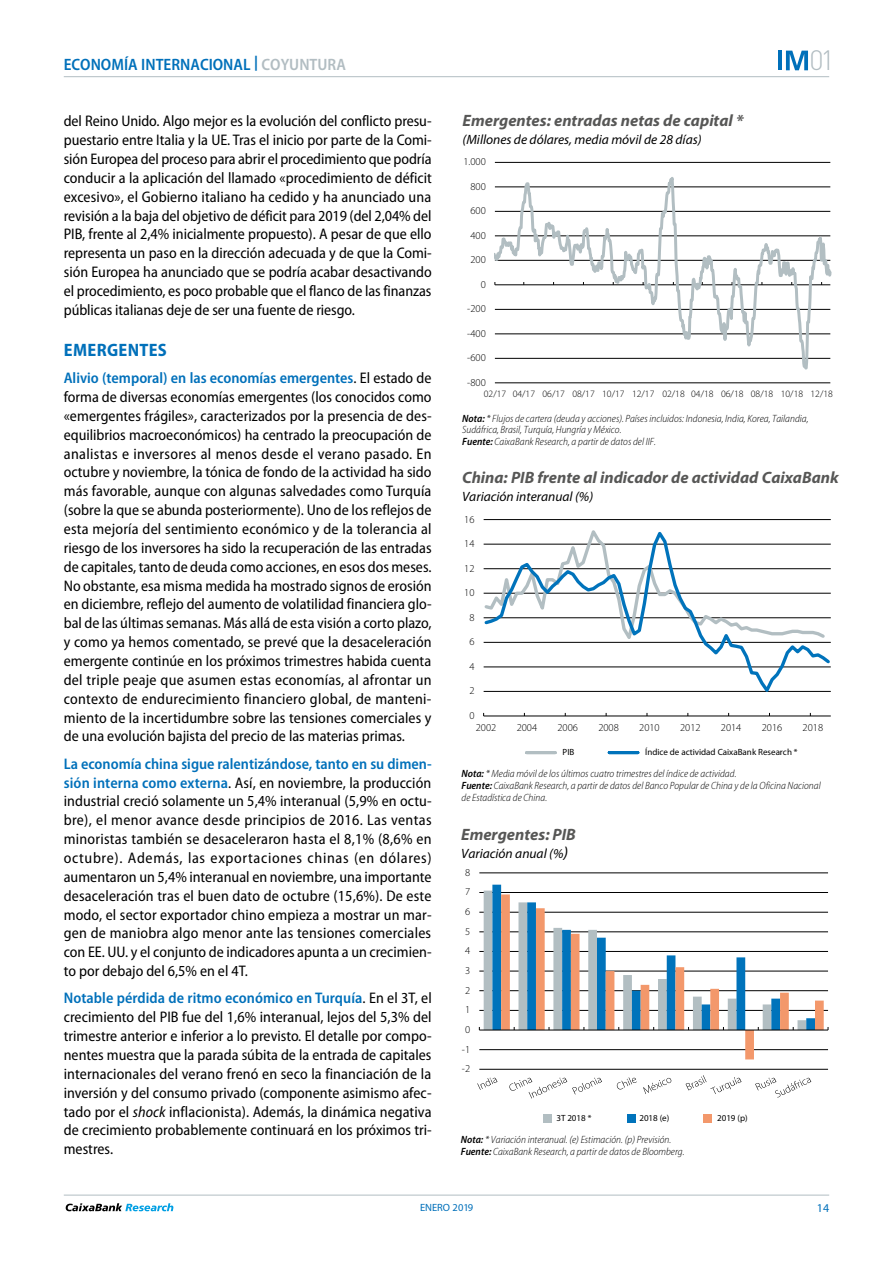
<style>
.page{position:relative;width:893px;height:1263px;background:#fff}
.page>*{position:absolute;margin:0;border:0;box-sizing:border-box;transform-origin:0 0}
.t1{font:300 27.6px "DIN Pro";color:#b2bdc2}
.t2{font:700 semi-condensed 18px "Myriad Pro";letter-spacing:.015em;color:#0070ba}
.t3{font:italic 700 16.5px "Myriad Pro";color:#575756}
.t4{font:600 semi-condensed 16.5px "Myriad Pro";color:#0070ba}
.t5{font:semi-condensed 15.3px/18.9px "Myriad Pro";color:#000;text-align:justify}
.t6{font:italic 13.5px "Myriad Pro";color:#000}
.t7{font:12px "Myriad Pro";color:#0070ba}
.t8{font:italic 300 semi-condensed 10.5px/11.7px "Myriad Pro";color:#000}
.t9{font:300 10.5px "Myriad Pro";color:#000}
.t10{font:10.5px "Myriad Pro";color:#0070ba}
.t11{font:300 9.75px "Myriad Pro";letter-spacing:.005em;color:#000}
.t12{font:9px "Myriad Pro";color:#000}
.s1{color:#b2bdc2}
.s2{font-weight:600;color:#0070ba}
.s3{font-style:italic}
.s4{font-weight:600}
.s5{font-size:16.5px}
</style>
<div class="page">
<hr style="left:64px;top:76px;width:765px;height:1px;background:#b2bdc2">
<hr style="left:64px;top:1195px;width:765px;height:1px;background:#b2bdc2">
<svg style="left:66px;top:1203px;width:107px;height:8px"></svg>
<svg style="left:786px;top:51px;width:22px;height:19px"></svg>
<hr style="left:778px;top:51px;width:4px;height:19px;background:#0070ba">
<hr style="left:479px;top:1069px;width:349px;height:1px;background:#000">
<hr style="left:479px;top:1049px;width:349px;height:1px;background:#000">
<hr style="left:479px;top:1010px;width:349px;height:1px;background:#000">
<hr style="left:479px;top:990px;width:349px;height:1px;background:#000">
<hr style="left:479px;top:971px;width:349px;height:1px;background:#000">
<hr style="left:479px;top:951px;width:349px;height:1px;background:#000">
<hr style="left:479px;top:931px;width:349px;height:1px;background:#000">
<hr style="left:479px;top:912px;width:349px;height:1px;background:#000">
<hr style="left:479px;top:892px;width:349px;height:1px;background:#000">
<hr style="left:479px;top:873px;width:349px;height:1px;background:#000">
<svg style="left:501px;top:911px;width:323px;height:148px"></svg>
<hr style="left:479px;top:1030px;width:349px;height:1px;background:#000">
<svg style="left:479px;top:890px;width:327px;height:140px"></svg>
<svg style="left:477px;top:1078px;width:20px;height:12px"></svg>
<svg style="left:509px;top:1078px;width:93px;height:20px"></svg>
<svg style="left:617px;top:1077px;width:20px;height:12px"></svg>
<svg style="left:643px;top:1078px;width:28px;height:16px"></svg>
<svg style="left:686px;top:1075px;width:56px;height:19px"></svg>
<svg style="left:755px;top:1078px;width:56px;height:19px"></svg>
<div style="left:544px;top:1114px;width:8px;height:8px;background:#b2bec2"></div>
<div style="left:627px;top:1114px;width:9px;height:8px;background:#0073bb"></div>
<div style="left:704px;top:1114px;width:8px;height:8px;background:#f3986b"></div>
<hr style="left:484px;top:519px;width:347px;height:1px;background:#000">
<hr style="left:484px;top:716px;width:347px;height:1px;background:#000">
<svg style="left:484px;top:530px;width:347px;height:162px"></svg>
<hr style="left:526px;top:751px;width:29px;height:3px;background:#b2bec2">
<hr style="left:609px;top:751px;width:29px;height:3px;background:#0073bb">
<svg style="left:494px;top:161px;width:338px;height:223px"></svg>
<p class="t4" style="left:64px;top:55px;width:284px">ECONOMÍA INTERNACIONAL <sup>|</sup> <span class="s1">COYUNTURA</span></p>
<p class="t5" style="left:64px;top:112px;width:370px">del Reino Unido. Algo mejor es la evolución del conflicto presu&shy;puestario entre Italia y la UE. Tras el inicio por parte de la Comi&shy;sión Europea del proceso para abrir el procedimiento que podría conducir a la aplicación del llamado «procedimiento de déficit excesivo», el Gobierno italiano ha cedido y ha anunciado una revisión a la baja del objetivo de déficit para 2019 (del 2,04% del PIB, frente al 2,4% inicialmente propuesto). A pesar de que ello representa un paso en la dirección adecuada y de que la Comi&shy;sión Europea ha anunciado que se podría acabar desactivando el procedimiento, es poco probable que el flanco de las finanzas públicas italianas deje de ser una fuente de riesgo.</p>
<p class="t2" style="left:64px;top:340px;width:104px">EMERGENTES</p>
<p class="t5" style="left:64px;top:369px;width:369px"><span class="s2">Alivio (temporal) en las economías emergentes</span>. El estado de forma de diversas economías emergentes (los conocidos como «emergentes frágiles», caracterizados por la presencia de des&shy;equilibrios macroeconómicos) ha centrado la preocupación de analistas e inversores al menos desde el verano pasado. En octubre y noviembre, la tónica de fondo de la actividad ha sido más favorable, aunque con algunas salvedades como Turquía (sobre la que se abunda posteriormente). Uno de los reflejos de esta mejoría del sentimiento económico y de la tolerancia al riesgo de los inversores ha sido la recuperación de las entradas de capitales, tanto de deuda como acciones, en esos dos meses.<br>No obstante, esa misma medida ha mostrado signos de erosión en diciembre, reflejo del aumento de volatilidad financiera glo&shy;bal de las últimas semanas. Más allá de esta visión a corto plazo, y como ya hemos comentado, se prevé que la desaceleración emergente continúe en los próximos trimestres habida cuenta del triple peaje que asumen estas economías, al afrontar un contexto de endurecimiento financiero global, de manteni&shy;miento de la incertidumbre sobre las tensiones comerciales y de una evolución bajista del precio de las materias primas.</p>
<p class="t5" style="left:64px;top:754px;width:369px"><span class="s2">La economía china sigue ralentizándose, tanto en su dimen&shy;sión interna como externa</span>. Así, en noviembre, la producción industrial creció solamente un 5,4% interanual (5,9% en octu&shy;bre), el menor avance desde principios de 2016. Las ventas minoristas también se desaceleraron hasta el 8,1% (8,6% en octubre). Además, las exportaciones chinas (en dólares) aumentaron un 5,4% interanual en noviembre, una importante desaceleración tras el buen dato de octubre (15,6%). De este modo, el sector exportador chino empieza a mostrar un mar&shy;gen de maniobra algo menor ante las tensiones comerciales con EE. UU. y el conjunto de indicadores apunta a un crecimien&shy;to por debajo del 6,5% en el 4T.</p>
<p class="t5" style="left:64px;top:989px;width:370px"><span class="s2">Notable pérdida de ritmo económico en Turquía</span>. En el 3T, el crecimiento del PIB fue del 1,6% interanual, lejos del 5,3% del trimestre anterior e inferior a lo previsto. El detalle por compo&shy;nentes muestra que la parada súbita de la entrada de capitales internacionales del verano frenó en seco la financiación de la inversión y del consumo privado (componente asimismo afec&shy;tado por el <span class="s3">shock</span> inflacionista). Además, la dinámica negativa de crecimiento probablemente continuará en los próximos tri&shy;mestres.</p>
<p class="t3" style="left:462px;top:112px;width:282px">Emergentes: entradas netas de capital *</p>
<p class="t6" style="left:462px;top:131px;width:241px">(Millones de dólares, media móvil de 28 días)</p>
<p class="t9" style="left:463px;top:156px;width:24px">1.000</p>
<p class="t9" style="left:470px;top:181px;width:17px">800</p>
<p class="t9" style="left:470px;top:205px;width:17px">600</p>
<p class="t9" style="left:470px;top:230px;width:17px">400</p>
<p class="t9" style="left:470px;top:254px;width:17px">200</p>
<p class="t9" style="left:481px;top:279px;width:7px">0</p>
<p class="t9" style="left:467px;top:303px;width:20px">-200</p>
<p class="t9" style="left:467px;top:327px;width:20px">-400</p>
<p class="t9" style="left:467px;top:352px;width:20px">-600</p>
<p class="t9" style="left:467px;top:376px;width:20px">-800</p>
<h1 class="t1" style="left:810px;top:42px;width:26px">01</h1>
<p class="t11" style="left:484px;top:389px;width:351px">02/17 04/17 06/17 08/17 10/17 12/17 02/18 04/18 06/18 08/18 10/18 12/18</p>
<p class="t8" style="left:462px;top:412px;width:348px"><span class="s4">Nota:</span> * Flujos de cartera (deuda y acciones). Países incluidos: Indonesia, India, Korea, Tailandia,<br>Sudáfrica, Brasil, Turquía, Hungría y México.<br><span class="s4">Fuente:</span> CaixaBank Research, a partir de datos del IIF.</p>
<p class="t3" style="left:462px;top:469px;width:378px">China: PIB frente al indicador de actividad CaixaBank</p>
<p class="t6" style="left:462px;top:489px;width:133px">Variación interanual (%)</p>
<p class="t9" style="left:464px;top:513px;width:12px">16</p>
<p class="t9" style="left:464px;top:538px;width:12px">14</p>
<p class="t9" style="left:464px;top:562px;width:12px">12</p>
<p class="t9" style="left:464px;top:587px;width:12px">10</p>
<p class="t9" style="left:469px;top:611px;width:7px">8</p>
<p class="t9" style="left:469px;top:636px;width:7px">6</p>
<p class="t9" style="left:469px;top:660px;width:7px">4</p>
<p class="t9" style="left:469px;top:685px;width:7px">2</p>
<p class="t9" style="left:469px;top:710px;width:7px">0</p>
<p class="t9" style="left:476px;top:722px;width:22px">2002</p>
<p class="t9" style="left:517px;top:722px;width:22px">2004</p>
<p class="t9" style="left:557px;top:722px;width:22px">2006</p>
<p class="t9" style="left:598px;top:722px;width:22px">2008</p>
<p class="t9" style="left:639px;top:722px;width:22px">2010</p>
<p class="t9" style="left:680px;top:722px;width:22px">2012</p>
<p class="t9" style="left:721px;top:722px;width:22px">2014</p>
<p class="t9" style="left:762px;top:722px;width:22px">2016</p>
<p class="t9" style="left:803px;top:722px;width:22px">2018</p>
<p class="t12" style="left:563px;top:747px;width:13px">PIB</p>
<p class="t12" style="left:645px;top:747px;width:154px">Índice de actividad CaixaBank Research *</p>
<p class="t8" style="left:462px;top:768px;width:361px"><span class="s4">Nota:</span> * Media móvil de los últimos cuatro trimestres del índice de actividad.<br><span class="s4">Fuente:</span> CaixaBank Research, a partir de datos del Banco Popular de China y de la Oficina Nacional de Estadística de China.</p>
<p class="t3" style="left:461px;top:825px;width:116px">Emergentes: PIB</p>
<p class="t6" style="left:461px;top:845px;width:109px">Variación anual (%<span class="s5">)</span></p>
<p class="t9" style="left:465px;top:866px;width:7px">8</p>
<p class="t9" style="left:465px;top:886px;width:7px">7</p>
<p class="t9" style="left:465px;top:906px;width:7px">6</p>
<p class="t9" style="left:465px;top:925px;width:7px">5</p>
<p class="t9" style="left:465px;top:945px;width:7px">4</p>
<p class="t9" style="left:465px;top:965px;width:7px">3</p>
<p class="t9" style="left:465px;top:984px;width:7px">2</p>
<p class="t9" style="left:465px;top:1004px;width:7px">1</p>
<p class="t9" style="left:465px;top:1024px;width:7px">0</p>
<p class="t9" style="left:462px;top:1043px;width:10px">-1</p>
<p class="t9" style="left:462px;top:1063px;width:10px">-2</p>
<p class="t12" style="left:556px;top:1113px;width:37px">3T 2018 *</p>
<p class="t12" style="left:639px;top:1113px;width:31px">2018 (e)</p>
<p class="t12" style="left:717px;top:1113px;width:32px">2019 (p)</p>
<p class="t8" style="left:461px;top:1134px;width:225px"><span class="s4">Nota:</span> * Variación interanual. (e) Estimación. (p) Previsión.<br><span class="s4">Fuente:</span> CaixaBank Research, a partir de datos de Bloomberg.</p>
<p class="t10" style="left:420px;top:1202px;width:55px">ENERO 2019</p>
<p class="t7" style="left:817px;top:1202px;width:14px">14</p>
</div>
